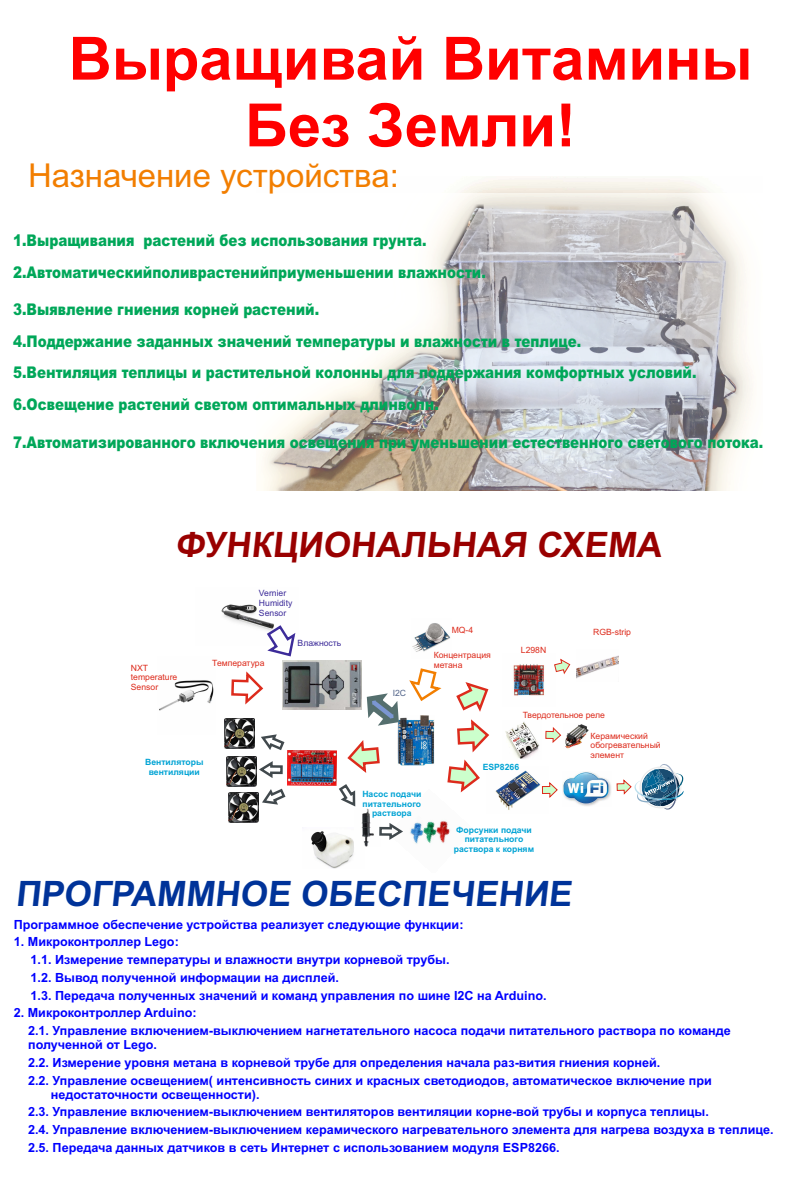
<style>
.page{position:relative;width:794px;height:1191px;background:#fff}
.page>*{position:absolute;margin:0;border:0;box-sizing:border-box;transform-origin:0 0}
.t1{font:700 59.71px/66.7px "Arial";color:#f00;text-align:center}
.t2{font:700 35px "Arial";color:#039}
.t3{font:700 35px "Arial";color:#900}
.t4{font:32.9px "Arial";color:#f27e00}
.t5{font:900 16.1px "Arial";color:#00a759;scale:.84 1}
.t6{font:700 12.6px/17.7px "Arial";color:#00f}
.t7{font:8.64px/9.7px "Arial";color:#dd2b1c}
.t8{font:700 8.64px/9.7px "Arial";color:#00a3d4;text-align:center}
.t9{font:8.64px/9.7px "Arial";color:#3c2b99}
.t10{font:8.64px "Arial";color:#52648a}
.t11{font:5.95px/9.4px "Arial";color:#000}
</style>
<div class="page">
<img style="left:256px;top:194px;width:506px;height:297px">
<img style="left:311px;top:831px;width:43px;height:37px">
<img style="left:495px;top:770px;width:46px;height:40px">
<img style="left:398px;top:717px;width:9px;height:48px">
<img style="left:283px;top:661px;width:78px;height:48px">
<img style="left:288px;top:750px;width:48px;height:35px">
<img style="left:224px;top:718px;width:31px;height:30px">
<img style="left:159px;top:680px;width:55px;height:31px">
<img style="left:221px;top:604px;width:49px;height:25px">
<img style="left:513px;top:664px;width:31px;height:32px">
<img style="left:412px;top:623px;width:39px;height:29px">
<img style="left:505px;top:722px;width:35px;height:37px">
<img style="left:565px;top:724px;width:24px;height:25px">
<img style="left:361px;top:808px;width:13px;height:38px">
<img style="left:410px;top:820px;width:40px;height:24px">
<svg style="left:264px;top:623px;width:32px;height:34px"></svg>
<svg style="left:231px;top:671px;width:33px;height:34px"></svg>
<svg style="left:366px;top:693px;width:35px;height:36px"></svg>
<svg style="left:347px;top:740px;width:33px;height:33px"></svg>
<img style="left:226px;top:757px;width:30px;height:30px">
<img style="left:228px;top:792px;width:30px;height:30px">
<svg style="left:262px;top:788px;width:24px;height:17px"></svg>
<svg style="left:261px;top:734px;width:24px;height:16px"></svg>
<svg style="left:339px;top:784px;width:17px;height:23px"></svg>
<svg style="left:379px;top:823px;width:24px;height:17px"></svg>
<svg style="left:407px;top:668px;width:82px;height:125px"></svg>
<img style="left:576px;top:655px;width:42px;height:24px">
<svg style="left:545px;top:727px;width:17px;height:16px"></svg>
<svg style="left:541px;top:782px;width:17px;height:16px"></svg>
<svg style="left:554px;top:658px;width:17px;height:17px"></svg>
<img style="left:562px;top:772px;width:49px;height:34px">
<svg style="left:616px;top:764px;width:68px;height:46px"></svg>
<svg style="left:256px;top:759px;width:27px;height:21px"></svg>
<h1 class="t1" style="left:69px;top:31px;width:685px">Выращивай Витамины<br>Без Земли!</h1>
<h3 class="t4" style="left:28px;top:163px;width:372px">Назначение устройства:</h3>
<p class="t5" style="left:13px;top:234px;width:494px">1. Выращивания растений без использования грунта.</p>
<p class="t5" style="left:13px;top:266px;width:564px">2. Автоматический полив растений при уменьшении влажности.</p>
<p class="t5" style="left:13px;top:304px;width:366px">3. Выявление гниения корней растений.</p>
<p class="t5" style="left:13px;top:335px;width:678px">4. Поддержание заданных значений температуры и влажности в теплице.</p>
<p class="t5" style="left:13px;top:367px;width:815px">5. Вентиляция теплицы и растительной колонны для поддержания комфортных условий.</p>
<p class="t5" style="left:13px;top:398px;width:508px">6. Освещение растений светом оптимальных длин волн.</p>
<p class="t5" style="left:13px;top:436px;width:894px">7. Автоматизированного включения освещения при уменьшении естественного светового потока.</p>
<h2 class="t3" style="left:175px;top:531px;width:488px">ФУНКЦИОНАЛЬНАЯ СХЕМА</h2>
<p class="t7" style="left:131px;top:663px;width:48px">NXT temperature<br>Sensor</p>
<p class="t9" style="left:259px;top:589px;width:35px">Vernier<br>Humidity<br>Sensor</p>
<p class="t7" style="left:212px;top:658px;width:54px">Температура</p>
<p class="t11" style="left:285px;top:666px;width:6px">A<br>B</p>
<p class="t11" style="left:285px;top:686px;width:6px;line-height:10.7px">C<br>D</p>
<p class="t9" style="left:298px;top:639px;width:45px">Влажность</p>
<p class="t11" style="left:354px;top:666px;width:5px">1<br>2</p>
<p class="t11" style="left:354px;top:686px;width:5px;line-height:10.7px">3<br>4</p>
<p class="t10" style="left:393px;top:690px;width:15px">I2C</p>
<p class="t8" style="left:145px;top:758px;width:60px">Вентиляторы вентиляции</p>
<p class="t8" style="left:362px;top:790px;width:60px">Насос подачи питательного раствора</p>
<p class="t7" style="left:452px;top:625px;width:23px">MQ-4</p>
<p class="t7" style="left:434px;top:651px;width:59px">Концентрация метана</p>
<p class="t7" style="left:521px;top:646px;width:27px">L298N</p>
<p class="t7" style="left:593px;top:628px;width:39px">RGB-strip</p>
<p class="t7" style="left:522px;top:711px;width:84px">Твердотельное реле</p>
<p class="t7" style="left:590px;top:731px;width:72px">Керамический обогревательный элемент</p>
<p class="t8" style="left:483px;top:763px;width:38px">ESP8266</p>
<p class="t8" style="left:454px;top:825px;width:82px">Форсунки подачи питательного раствора к корням</p>
<h2 class="t2" style="left:15px;top:881px;width:561px">ПРОГРАММНОЕ ОБЕСПЕЧЕНИЕ</h2>
<p class="t6" style="left:14px;top:916px;width:451px">Программное обеспечение устройства реализует следующие функции:</p>
<p class="t6" style="left:31px;top:934px;width:517px;text-indent:-17px">1. Микроконтроллер Lego:<br>1.1. Измерение температуры и влажности внутри корневой трубы.<br>1.2. Вывод полученной информации на дисплей.<br>1.3. Передача полученных значений и команд управления по шине I2С на Arduino.</p>
<p class="t6" style="left:28px;top:1005px;width:704px;text-indent:-14px">2. Микроконтроллер Arduino:<br>2.1. Управление включением-выключением нагнетательного насоса подачи питательного раствора по команде</p>
<p class="t6" style="left:28px;top:1037px;width:685px">полученной от Lego.<br>2.2. Измерение уровня метана в корневой трубе для определения начала раз-вития гниения корней.<br>2.2. Управление освещением( интенсивность синих и красных светодиодов, автоматическое включение при</p>
<p class="t6" style="left:28px;top:1086px;width:747px;text-indent:23px">недостаточности освещенности).<br>2.3. Управление включением-выключением вентиляторов вентиляции корне-вой трубы и корпуса теплицы.<br>2.4. Управление включением-выключением керамического нагревательного элемента для нагрева воздуха в теплице.<br>2.5. Передача данных датчиков в сеть Интернет с использованием модуля ESP8266.</p>
</div>
